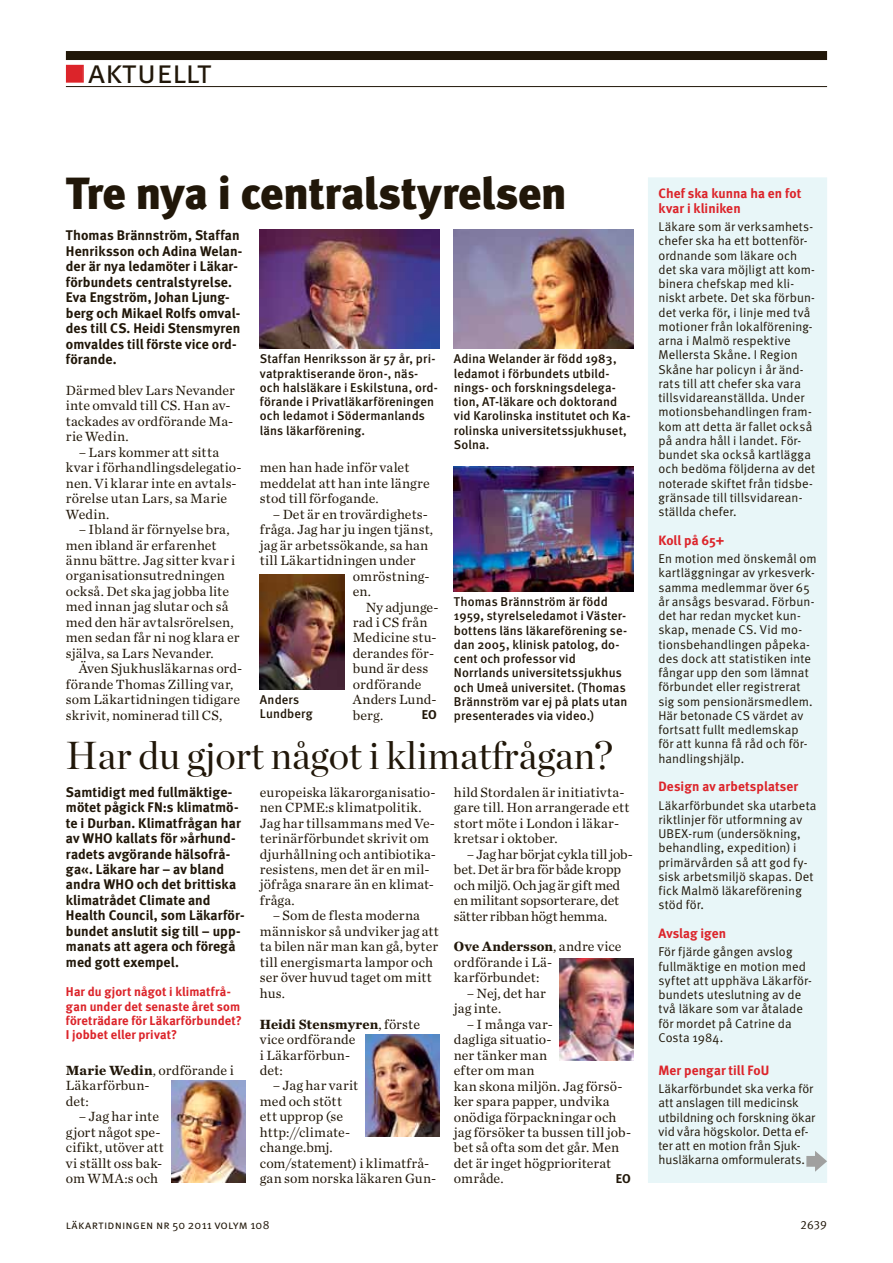
<style>
.page{position:relative;width:893px;height:1263px;background:#fff}
.page>*{position:absolute;margin:0;border:0;box-sizing:border-box;transform-origin:0 0}
.t1{font:45px "Meta LT Black";letter-spacing:-.01em;color:#211709}
.t2{font:39px "Chronicle LT Display";color:#211709}
.t3{font:33px "Meta LT Normal Small Caps";color:#211709}
.t4{font:13.95px/15.5px "Chronicle LT Text";letter-spacing:.01em;color:#211709}
.t5{font:13.95px/15.5px "Meta LT Bold";letter-spacing:.005em;color:#211709}
.t6{font:13.95px/15.5px "Chronicle LT Text";letter-spacing:-.01em;color:#211709}
.t7{font:13.5px/14.2px "Meta LT Bold";letter-spacing:.005em;color:#dc242a}
.t8{font:12.75px/14.2px "Meta LT Normal";letter-spacing:.01em;color:#211709}
.t9{font:12.75px/14.2px "Meta LT Medium";letter-spacing:.01em;color:#211709}
.t10{font:12.75px/14.2px "Meta LT Bold";letter-spacing:.01em;color:#dc242a}
.t11{font:12.75px "Meta LT Bold";color:#211709}
.t12{font:12px "Meta LT Normal Small Caps";letter-spacing:.015em;color:#211709}
.t13{font:12px "Meta LT Normal Utilities";color:#211709}
.s1{color:#dc242a}
.s2{font-weight:700}
</style>
<div class="page">
<div style="left:66px;top:51px;width:761px;height:9px;background:#211709"></div>
<hr style="left:66px;top:86px;width:761px;height:1px;background:#211709">
<div style="left:66px;top:65px;width:18px;height:18px;border:2px solid #dc242a"></div>
<div style="left:649px;top:178px;width:177px;height:1004px;background:#e8f6f8"></div>
<div style="left:648px;top:177px;width:179px;height:1006px;border:2px solid #e8f6f8"></div>
<img style="left:454px;top:230px;width:179px;height:119px">
<img style="left:260px;top:230px;width:179px;height:119px">
<img style="left:171px;top:1080px;width:74px;height:103px">
<img style="left:260px;top:575px;width:84px;height:114px">
<img style="left:365px;top:1035px;width:74px;height:102px">
<img style="left:559px;top:959px;width:74px;height:102px">
<img style="left:454px;top:467px;width:179px;height:124px">
<svg style="left:806px;top:1151px;width:21px;height:21px"></svg>
<h3 class="t3" style="left:66px;top:52px;width:147px"><span class="s1">■</span> aktuellt</h3>
<h1 class="t1" style="left:66px;top:166px;width:502px">Tre nya i centralstyrelsen</h1>
<p class="t5" style="left:66px;top:228px;width:178px">Thomas Brännström, Staffan<br>Henriksson och Adina Welan&shy;der är nya ledamöter i Läkar&shy;förbundets centralstyrelse.<br>Eva Engström, Johan Ljung&shy;berg och Mikael Rolfs omval&shy;des till CS. Heidi Stensmyren omvaldes till förste vice ord&shy;förande.</p>
<p class="t4" style="left:66px;top:382px;width:170px">Därmed blev Lars Nevander inte omvald till CS. Han av&shy;tackades av ordförande Ma&shy;rie Wedin.</p>
<p class="t4" style="left:66px;top:444px;width:177px;text-indent:13px">– Lars kommer att sitta kvar i förhandlingsdelegatio&shy;nen. Vi klarar inte en avtals&shy;rörelse utan Lars, sa Marie<br>Wedin.</p>
<p class="t4" style="left:66px;top:522px;width:175px;text-indent:13px">– Ibland är förnyelse bra, men ibland är erfarenhet ännu bättre. Jag sitter kvar i organisationsutredningen också. Det ska jag jobba lite med innan jag slutar och så med den här avtalsrörelsen, men sedan får ni nog klara er själva, sa Lars Nevander.</p>
<p class="t4" style="left:66px;top:661px;width:178px;text-indent:13px">Även Sjukhusläkarnas ord&shy;förande Thomas Zilling var, som Läkartidningen tidigare skrivit, nominerad till CS,</p>
<p class="t9" style="left:260px;top:352px;width:179px">Staffan Henriksson är 57 år, pri&shy;vatpraktiserande öron-, näs&shy;och halsläkare i Eskilstuna, ord&shy;förande i Privatläkarföreningen och ledamot i Södermanlands läns läkarförening.</p>
<p class="t9" style="left:454px;top:352px;width:178px">Adina Welander är född 1983, ledamot i förbundets utbild&shy;nings- och forskningsdelega&shy;tion, AT-läkare och doktorand vid Karolinska institutet och Ka&shy;rolinska universitetssjukhuset,<br>Solna.</p>
<p class="t4" style="left:260px;top:460px;width:171px">men han hade inför valet meddelat att han inte längre stod till förfogande.</p>
<p class="t4" style="left:273px;top:506px;width:157px">– Det är en trovärdighets-</p>
<p class="t4" style="left:260px;top:522px;width:175px">fråga. Jag har ju ingen tjänst,</p>
<p class="t4" style="left:260px;top:537px;width:170px">jag är arbetssökande, sa han</p>
<p class="t4" style="left:260px;top:553px;width:157px">till Läkartidningen under</p>
<p class="t4" style="left:353px;top:568px;width:78px">omröstning-</p>
<p class="t4" style="left:353px;top:583px;width:20px">en.</p>
<p class="t4" style="left:366px;top:599px;width:74px">Ny adjunge-</p>
<p class="t4" style="left:353px;top:614px;width:76px">rad i CS från</p>
<p class="t4" style="left:353px;top:630px;width:85px">Medicine stu-</p>
<p class="t4" style="left:353px;top:645px;width:83px">derandes för-</p>
<p class="t4" style="left:353px;top:661px;width:77px">bund är dess</p>
<p class="t4" style="left:353px;top:676px;width:70px">ordförande</p>
<p class="t4" style="left:353px;top:692px;width:85px">Anders Lund-</p>
<p class="t4" style="left:353px;top:707px;width:32px">berg.</p>
<p class="t11" style="left:422px;top:707px;width:16px">EO</p>
<p class="t9" style="left:454px;top:594px;width:175px">Thomas Brännström är född<br>1959, styrelseledamot i Väster&shy;bottens läns läkareförening se&shy;dan 2005, klinisk patolog, do&shy;cent och professor vid<br>Norrlands universitetssjukhus och Umeå universitet. (Thomas<br>Brännström var ej på plats utan presenterades via video.)</p>
<p class="t9" style="left:260px;top:692px;width:54px">Anders<br>Lundberg</p>
<h2 class="t2" style="left:66px;top:731px;width:548px">Har du gjort något i klimatfrågan?</h2>
<p class="t5" style="left:66px;top:784px;width:180px">Samtidigt med fullmäktige&shy;mötet pågick FN:s klimatmö&shy;te i Durban. Klimatfrågan har av WHO kallats för »århund&shy;radets avgörande hälsofrå&shy;ga«. Läkare har – av bland andra WHO och det brittiska klimatrådet Climate and<br>Health Council, som Läkarför&shy;bundet anslutit sig till – upp&shy;manats att agera och föregå med gott exempel.</p>
<p class="t10" style="left:66px;top:985px;width:177px">Har du gjort något i klimatfrå&shy;gan under det senaste året som företrädare för Läkarförbundet?<br>I jobbet eller privat?</p>
<p class="t4" style="left:66px;top:1062px;width:169px"><span class="s2">Marie Wedin</span>, ordförande i<br>Läkarförbun-<br>det:</p>
<p class="t4" style="left:66px;top:1109px;width:99px;text-align:center">– Jag har inte gjort något spe&shy;cifikt, utöver att vi ställt oss bak&shy;om WMA:s och</p>
<p class="t4" style="left:260px;top:784px;width:178px">europeiska läkarorganisatio&shy;nen CPME:s klimatpolitik.<br>Jag har tillsammans med Ve&shy;terinärförbundet skrivit om djurhållning och antibiotika&shy;resistens, men det är en mil&shy;jöfråga snarare än en klimat&shy;fråga.</p>
<p class="t4" style="left:260px;top:908px;width:180px;text-indent:13px">– Som de flesta moderna människor så undviker jag att ta bilen när man kan gå, byter till energismarta lampor och ser över huvud taget om mitt hus.</p>
<p class="t4" style="left:260px;top:1016px;width:162px"><span class="s2">Heidi Stensmyren</span>, förste vice ordförande<br>i Läkarförbun-<br>det:</p>
<p class="t4" style="left:260px;top:1078px;width:178px;text-indent:13px">– Jag har varit<br>med och stött<br>ett upprop (se http://climate-<br>change.bmj.<br>com/statement) i klimatfrå&shy;gan som norska läkaren Gun-</p>
<p class="t4" style="left:454px;top:784px;width:177px">hild Stordalen är initiativta&shy;gare till. Hon arrangerade ett stort möte i London i läkar&shy;kretsar i oktober.</p>
<p class="t6" style="left:454px;top:846px;width:181px;text-indent:13px">– Jag har börjat cykla till job&shy;bet. Det är bra för både kropp och miljö. Och jag är gift med en militant sopsorterare, det sätter ribban högt hemma.</p>
<p class="t4" style="left:454px;top:939px;width:169px"><span class="s2">Ove Andersson</span>, andre vice ordförande i Lä&shy;karförbundet:</p>
<p class="t4" style="left:454px;top:985px;width:94px;text-indent:13px">– Nej, det har jag inte.</p>
<p class="t4" style="left:454px;top:1016px;width:179px;text-indent:13px">– I många var-<br>dagliga situatio-<br>ner tänker man<br>efter om man<br>kan skona miljön. Jag försö&shy;ker spara papper, undvika onödiga förpackningar och jag försöker ta bussen till job&shy;bet så ofta som det går. Men det är inget högprioriterat område.</p>
<p class="t11" style="left:616px;top:1171px;width:16px">EO</p>
<p class="t7" style="left:658px;top:186px;width:144px">Chef ska kunna ha en fot kvar i kliniken</p>
<p class="t8" style="left:658px;top:219px;width:158px">Läkare som är verksamhets&shy;chefer ska ha ett bottenför&shy;ordnande som läkare och det ska vara möjligt att kom&shy;binera chefskap med kli&shy;niskt arbete. Det ska förbun&shy;det verka för, i linje med två motioner från lokalförening&shy;arna i Malmö respektive<br>Mellersta Skåne. I Region<br>Skåne har policyn i år änd&shy;rats till att chefer ska vara tillsvidareanställda. Under motionsbehandlingen fram&shy;kom att detta är fallet också på andra håll i landet. För&shy;bundet ska också kartlägga och bedöma följderna av det noterade skiftet från tidsbe&shy;gränsade till tillsvidarean&shy;ställda chefer.</p>
<p class="t7" style="left:658px;top:533px;width:67px">Koll på 65+</p>
<p class="t8" style="left:658px;top:551px;width:160px">En motion med önskemål om kartläggningar av yrkesverk&shy;samma medlemmar över 65 år ansågs besvarad. Förbun&shy;det har redan mycket kun&shy;skap, menade CS. Vid mo&shy;tionsbehandlingen påpeka&shy;des dock att statistiken inte fångar upp den som lämnat förbundet eller registrerat sig som pensionärsmedlem.<br>Här betonade CS värdet av fortsatt fullt medlemskap för att kunna få råd och för&shy;handlingshjälp.</p>
<p class="t7" style="left:658px;top:779px;width:141px">Design av arbetsplatser</p>
<p class="t8" style="left:658px;top:798px;width:160px">Läkarförbundet ska utarbeta riktlinjer för utformning av<br>UBEX-rum (undersökning, behandling, expedition) i primärvården så att god fy&shy;sisk arbetsmiljö skapas. Det fick Malmö läkareförening stöd för.</p>
<p class="t7" style="left:658px;top:926px;width:69px">Avslag igen</p>
<p class="t8" style="left:658px;top:945px;width:155px">För fjärde gången avslog fullmäktige en motion med syftet att upphäva Läkarför&shy;bundets uteslutning av de två läkare som var åtalade för mordet på Catrine da<br>Costa 1984.</p>
<p class="t7" style="left:658px;top:1063px;width:112px">Mer pengar till FoU</p>
<p class="t8" style="left:658px;top:1081px;width:158px">Läkarförbundet ska verka för att anslagen till medicinsk utbildning och forskning ökar vid våra högskolor. Detta ef&shy;ter att en motion från Sjuk&shy;husläkarna omformulerats.</p>
<p class="t12" style="left:66px;top:1218px;width:205px">läkartidningen nr 50 2011 volym 108</p>
<p class="t13" style="left:801px;top:1218px;width:28px">2639</p>
</div>
